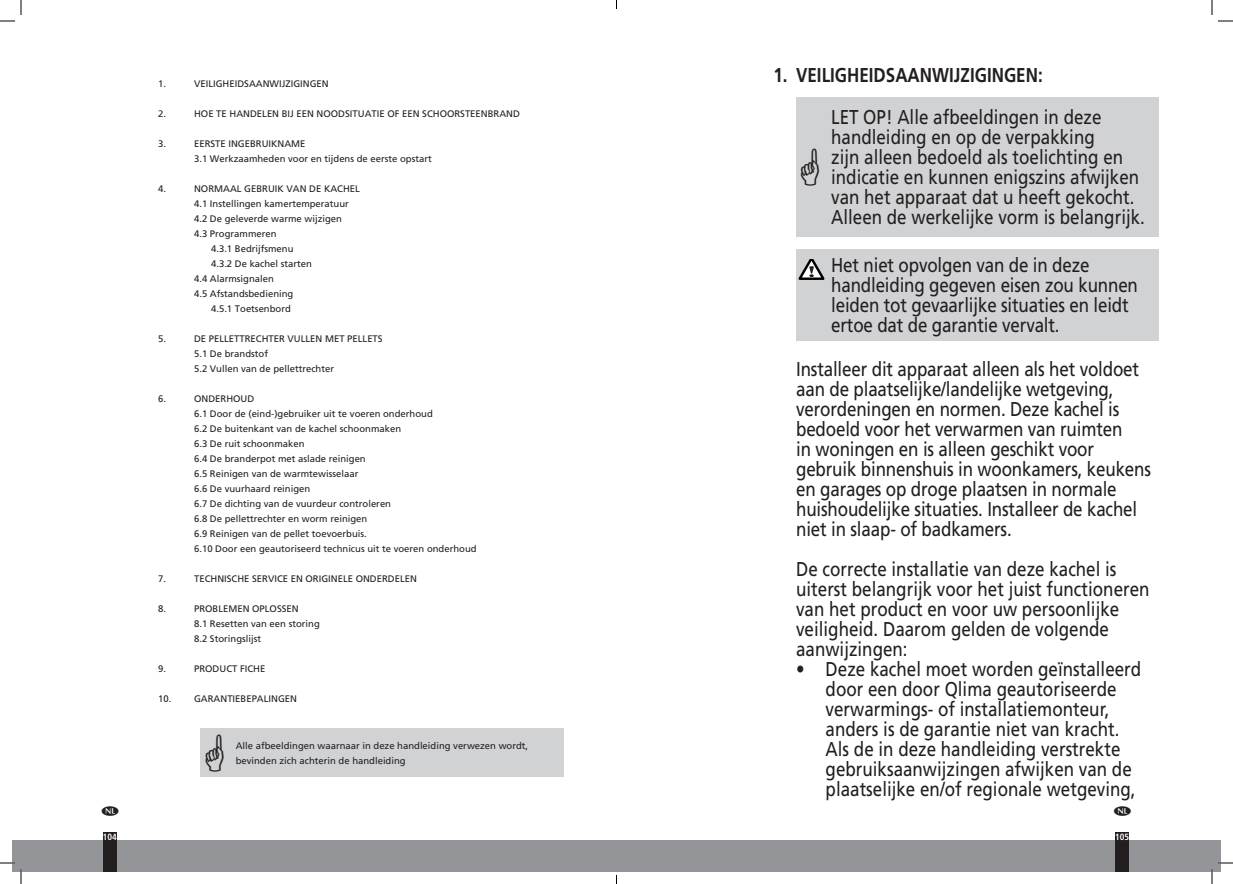
<style>
.page{position:relative;width:1233px;height:884px;background:#fff}
.page>*{position:absolute;margin:0;border:0;box-sizing:border-box;transform-origin:0 0}
.attentietxt{font:20px/20px "Frutiger LT Std";color:#231f20;scale:.85 1}
.Kop{font:700 20px "Frutiger LT Std";color:#231f20;scale:.85 1}
.body{font:9.5px "Frutiger LT Std";color:#231f20}
.attentietxt-2{font:9.5px/15px "Frutiger LT Std";color:#231f20}
.t1{font:700 condensed 9px "Frutiger LT Std";color:#fff}
</style>
<div class="page">
<div style="left:12px;top:840px;width:604px;height:31px;background:#939598"></div>
<div style="left:103px;top:832px;width:13px;height:39px;background:#231f20"></div>
<div style="left:616px;top:840px;width:604px;height:31px;background:#939598"></div>
<div style="left:1115px;top:832px;width:13px;height:39px;background:#231f20"></div>
<div style="left:201px;top:728px;width:34px;height:49px;background:#d1d2d4"></div>
<div style="left:235px;top:728px;width:328px;height:49px;background:#d1d2d4"></div>
<div style="left:796px;top:97px;width:34px;height:139px;background:#d1d2d4"></div>
<div style="left:830px;top:97px;width:329px;height:139px;background:#d1d2d4"></div>
<div style="left:796px;top:249px;width:34px;height:92px;background:#d1d2d4"></div>
<div style="left:830px;top:249px;width:329px;height:92px;background:#d1d2d4"></div>
<svg style="left:798px;top:259px;width:26px;height:21px"></svg>
<svg style="left:1218px;top:20px;width:15px;height:2px"></svg>
<svg style="left:1218px;top:862px;width:15px;height:2px"></svg>
<svg style="left:0;top:0;width:22px;height:22px"></svg>
<svg style="left:0;top:862px;width:22px;height:22px"></svg>
<svg style="left:1211px;top:0;width:1px;height:15px"></svg>
<svg style="left:1211px;top:869px;width:1px;height:15px"></svg>
<p class="body" style="left:158px;top:78px;width:9px">1.</p>
<p class="body" style="left:194px;top:78px;width:136px">VEILIGHEIDSAANWIJZIGINGEN</p>
<p class="body" style="left:158px;top:108px;width:9px">2.</p>
<p class="body" style="left:194px;top:108px;width:327px">HOE TE HANDELEN BIJ EEN NOODSITUATIE OF EEN SCHOORSTEENBRAND</p>
<p class="body" style="left:158px;top:138px;width:9px">3.</p>
<p class="body" style="left:194px;top:138px;width:113px">EERSTE INGEBRUIKNAME</p>
<p class="body" style="left:194px;top:153px;width:239px">3.1 Werkzaamheden voor en tijdens de eerste opstart</p>
<p class="body" style="left:158px;top:183px;width:9px">4.</p>
<p class="body" style="left:194px;top:183px;width:167px">NORMAAL GEBRUIK VAN DE KACHEL</p>
<p class="body" style="left:194px;top:198px;width:156px">4.1 Instellingen kamertemperatuur</p>
<p class="body" style="left:194px;top:213px;width:149px">4.2 De geleverde warme wijzigen</p>
<p class="body" style="left:194px;top:228px;width:84px">4.3 Programmeren</p>
<p class="body" style="left:211px;top:243px;width:84px">4.3.1 Bedrijfsmenu</p>
<p class="body" style="left:211px;top:258px;width:102px">4.3.2 De kachel starten</p>
<p class="body" style="left:194px;top:273px;width:81px">4.4 Alarmsignalen</p>
<p class="body" style="left:194px;top:288px;width:101px">4.5 Afstandsbediening</p>
<p class="body" style="left:211px;top:303px;width:81px">4.5.1 Toetsenbord</p>
<p class="body" style="left:158px;top:333px;width:9px">5.</p>
<p class="body" style="left:194px;top:333px;width:190px">DE PELLETTRECHTER VULLEN MET PELLETS</p>
<p class="body" style="left:194px;top:348px;width:75px">5.1 De brandstof</p>
<p class="body" style="left:194px;top:363px;width:141px">5.2 Vullen van de pellettrechter</p>
<p class="body" style="left:158px;top:393px;width:9px">6.</p>
<p class="body" style="left:194px;top:393px;width:62px">ONDERHOUD</p>
<p class="body" style="left:194px;top:408px;width:240px">6.1 Door de (eind-)gebruiker uit te voeren onderhoud</p>
<p class="body" style="left:194px;top:423px;width:208px">6.2 De buitenkant van de kachel schoonmaken</p>
<p class="body" style="left:194px;top:438px;width:112px">6.3 De ruit schoonmaken</p>
<p class="body" style="left:194px;top:453px;width:173px">6.4 De branderpot met aslade reinigen</p>
<p class="body" style="left:194px;top:468px;width:166px">6.5 Reinigen van de warmtewisselaar</p>
<p class="body" style="left:194px;top:483px;width:118px">6.6 De vuurhaard reinigen</p>
<p class="body" style="left:194px;top:498px;width:198px">6.7 De dichting van de vuurdeur controleren</p>
<p class="body" style="left:194px;top:513px;width:175px">6.8 De pellettrechter en worm reinigen</p>
<p class="body" style="left:194px;top:528px;width:174px">6.9 Reinigen van de pellet toevoerbuis.</p>
<p class="body" style="left:194px;top:543px;width:284px">6.10 Door een geautoriseerd technicus uit te voeren onderhoud</p>
<p class="body" style="left:158px;top:573px;width:9px">7.</p>
<p class="body" style="left:194px;top:573px;width:224px">TECHNISCHE SERVICE EN ORIGINELE ONDERDELEN</p>
<p class="body" style="left:158px;top:603px;width:9px">8.</p>
<p class="body" style="left:194px;top:603px;width:106px">PROBLEMEN OPLOSSEN</p>
<p class="body" style="left:194px;top:618px;width:127px">8.1 Resetten van een storing</p>
<p class="body" style="left:194px;top:633px;width:69px">8.2 Storingslijst</p>
<p class="body" style="left:158px;top:663px;width:9px">9.</p>
<p class="body" style="left:194px;top:663px;width:73px">PRODUCT FICHE</p>
<p class="body" style="left:158px;top:693px;width:140px">10. GARANTIEBEPALINGEN</p>
<p class="attentietxt-2" style="left:236px;top:738px;width:294px">Alle afbeeldingen waarnaar in deze handleiding verwezen wordt, bevinden zich achterin de handleiding</p>
<p class="Kop" style="left:773px;top:64px;width:318px">1. VEILIGHEIDSAANWIJZIGINGEN:</p>
<p class="attentietxt" style="left:831px;top:107px;width:371px">LET OP! Alle afbeeldingen in deze handleiding en op de verpakking<br>zijn alleen bedoeld als toelichting en indicatie en kunnen enigszins afwijken van het apparaat dat u heeft gekocht.<br>Alleen de werkelijke vorm is belangrijk.</p>
<p class="attentietxt" style="left:831px;top:256px;width:362px">Het niet opvolgen van de in deze handleiding gegeven eisen zou kunnen leiden tot gevaarlijke situaties en leidt ertoe dat de garantie vervalt.</p>
<p class="attentietxt" style="left:796px;top:360px;width:419px">Installeer dit apparaat alleen als het voldoet aan de plaatselijke/landelijke wetgeving, verordeningen en normen. Deze kachel is bedoeld voor het verwarmen van ruimten<br>in woningen en is alleen geschikt voor gebruik binnenshuis in woonkamers, keukens en garages op droge plaatsen in normale huishoudelijke situaties. Installeer de kachel niet in slaap- of badkamers.</p>
<p class="attentietxt" style="left:796px;top:560px;width:417px">De correcte installatie van deze kachel is uiterst belangrijk voor het juist functioneren van het product en voor uw persoonlijke veiligheid. Daarom gelden de volgende aanwijzingen:</p>
<p class="attentietxt" style="left:825px;top:660px;width:373px;text-indent:-29px">• Deze kachel moet worden geïnstalleerd door een door Qlima geautoriseerde verwarmings- of installatiemonteur, anders is de garantie niet van kracht.<br>Als de in deze handleiding verstrekte gebruiksaanwijzingen afwijken van de plaatselijke en/of regionale wetgeving,</p>
<p class="t1" style="left:103px;top:832px;width:16px">104</p>
<p class="t1" style="left:1115px;top:832px;width:16px">105</p>
</div>
